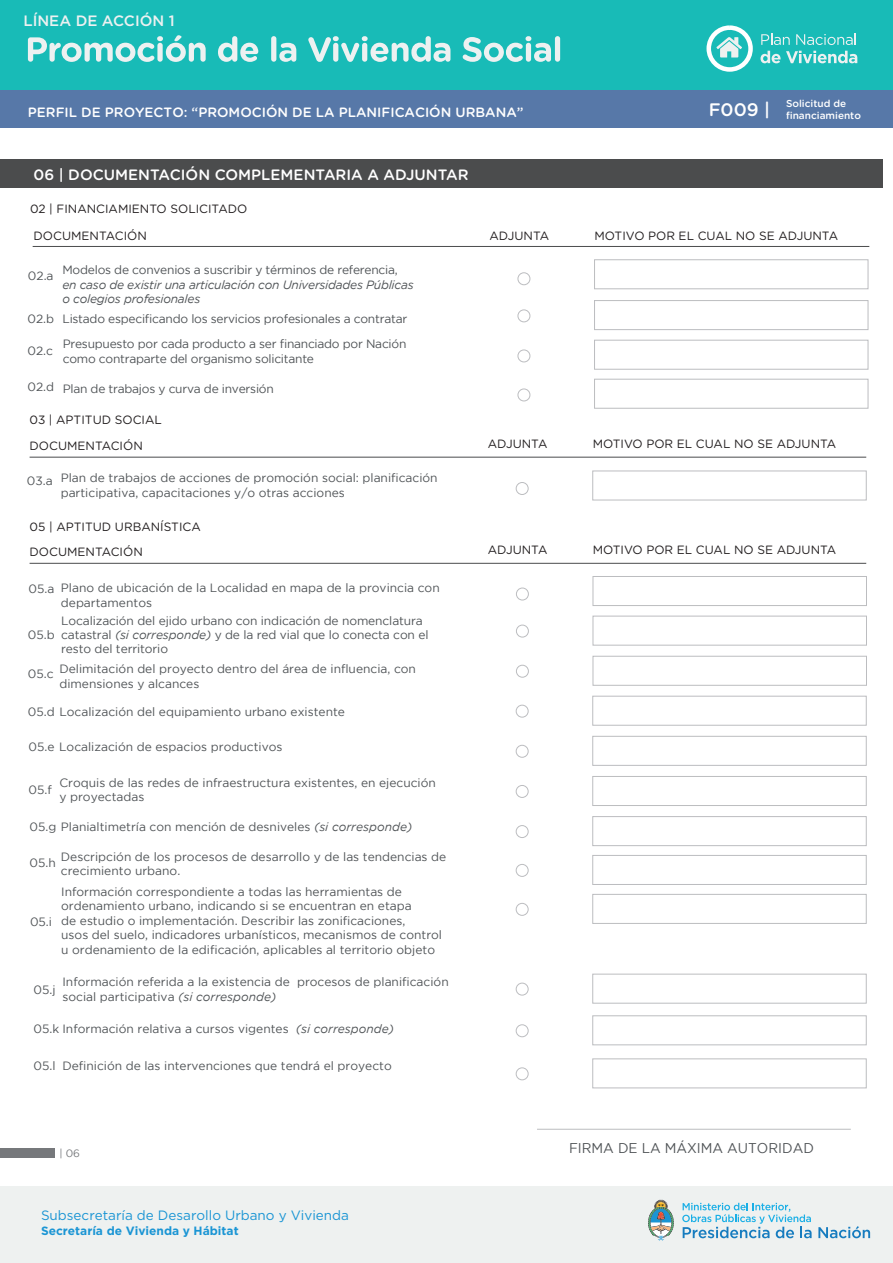
<style>
.page{position:relative;width:893px;height:1263px;background:#fff}
.page>*{position:absolute;margin:0;border:0;box-sizing:border-box;transform-origin:0 0}
.t1{font:500 18.15px "Gotham Rounded";color:#fff}
.t2{font:500 15px "Gotham Rounded";color:#fff}
.t3{font:500 15px "Gotham";color:#edf1f1}
.t4{font:14.1px "Gotham";color:#505457;scale:.96 1}
.t5{font:500 13.5px "Gotham Rounded";color:#fff}
.t6{font:13.5px "Gotham";color:#1a95d4}
.t7{font:12px/14.4px "Gotham";color:#505457}
.t8{font:12px/25px "Gotham";letter-spacing:-.02em;color:#505457}
.t9{font:12px/25.8px "Gotham Rounded";color:#231f20}
.t10{font:italic 12px/14.4px "Gotham";letter-spacing:-.02em;color:#505457}
.t11{font:700 12px "Gotham";color:#1a95d4}
.t12{font:10.5px "Gotham";color:#76787b}
.t13{font:500 10.05px/12px "Gotham Rounded";color:#fff}
.s1{font-style:italic}
</style>
<div class="page">
<div style="left:0;top:159px;width:882px;height:28px;background:#4b4c4d"></div>
<div style="left:0;top:0;width:893px;height:90px;background:#18bbb7"></div>
<svg style="left:761px;top:34px;width:29px;height:11px"></svg>
<svg style="left:796px;top:34px;width:60px;height:11px"></svg>
<svg style="left:760px;top:51px;width:97px;height:12px"></svg>
<div style="left:706px;top:25px;width:47px;height:47px;border:4px solid #fff;border-radius:50%"></div>
<svg style="left:716px;top:37px;width:26px;height:21px"></svg>
<svg style="left:28px;top:35px;width:178px;height:27px"></svg>
<svg style="left:218px;top:36px;width:40px;height:26px"></svg>
<div style="left:271px;top:36px;width:5px;height:26px;background:#edf1f1;border-radius:3px"></div>
<svg style="left:279px;top:43px;width:17px;height:19px"></svg>
<svg style="left:308px;top:36px;width:142px;height:26px"></svg>
<svg style="left:463px;top:36px;width:88px;height:26px"></svg>
<div style="left:555px;top:36px;width:5px;height:26px;background:#edf1f1;border-radius:3px"></div>
<div style="left:0;top:1186px;width:893px;height:77px;background:#eef1f0"></div>
<svg style="left:682px;top:1203px;width:130px;height:35px"></svg>
<svg style="left:818px;top:1226px;width:52px;height:12px"></svg>
<svg style="left:648px;top:1199px;width:26px;height:41px"></svg>
<div style="left:518px;top:309px;width:12px;height:13px;border:1px solid #bcbdc0;border-radius:50%"></div>
<div style="left:518px;top:350px;width:12px;height:12px;border:1px solid #bcbdc0;border-radius:50%"></div>
<hr style="left:30px;top:457px;width:836px;height:1px;background:#4b4c4d">
<div style="left:516px;top:482px;width:13px;height:13px;border:1px solid #bcbdc0;border-radius:50%"></div>
<div style="left:592px;top:471px;width:275px;height:29px;border:1px solid #bcbdc0"></div>
<div style="left:516px;top:588px;width:13px;height:12px;border:1px solid #bcbdc0;border-radius:50%"></div>
<div style="left:516px;top:625px;width:13px;height:12px;border:1px solid #bcbdc0;border-radius:50%"></div>
<div style="left:593px;top:576px;width:274px;height:30px;border:1px solid #bcbdc0"></div>
<div style="left:593px;top:616px;width:274px;height:29px;border:1px solid #bcbdc0"></div>
<div style="left:594px;top:300px;width:274px;height:30px;border:1px solid #bcbdc0"></div>
<div style="left:594px;top:259px;width:274px;height:30px;border:1px solid #bcbdc0"></div>
<div style="left:594px;top:340px;width:274px;height:30px;border:1px solid #bcbdc0"></div>
<div style="left:0;top:1148px;width:54px;height:10px;background:#76787b"></div>
<div style="left:518px;top:272px;width:12px;height:13px;border:1px solid #bcbdc0;border-radius:50%"></div>
<hr style="left:33px;top:246px;width:836px;height:1px;background:#4b4c4d">
<hr style="left:537px;top:1129px;width:314px;height:1px;background:#bcbdc0">
<div style="left:518px;top:389px;width:12px;height:12px;border:1px solid #bcbdc0;border-radius:50%"></div>
<div style="left:594px;top:379px;width:274px;height:30px;border:1px solid #bcbdc0"></div>
<div style="left:516px;top:665px;width:13px;height:13px;border:1px solid #bcbdc0;border-radius:50%"></div>
<div style="left:593px;top:656px;width:274px;height:30px;border:1px solid #bcbdc0"></div>
<hr style="left:30px;top:563px;width:836px;height:1px;background:#4b4c4d">
<div style="left:0;top:90px;width:893px;height:38px;background:#5778a8"></div>
<div style="left:516px;top:705px;width:13px;height:12px;border:1px solid #bcbdc0;border-radius:50%"></div>
<div style="left:592px;top:696px;width:275px;height:30px;border:1px solid #bcbdc0"></div>
<div style="left:516px;top:745px;width:13px;height:13px;border:1px solid #bcbdc0;border-radius:50%"></div>
<div style="left:592px;top:736px;width:275px;height:30px;border:1px solid #bcbdc0"></div>
<div style="left:516px;top:785px;width:13px;height:13px;border:1px solid #bcbdc0;border-radius:50%"></div>
<div style="left:592px;top:776px;width:275px;height:30px;border:1px solid #bcbdc0"></div>
<div style="left:516px;top:825px;width:13px;height:13px;border:1px solid #bcbdc0;border-radius:50%"></div>
<div style="left:592px;top:816px;width:275px;height:30px;border:1px solid #bcbdc0"></div>
<div style="left:516px;top:983px;width:13px;height:12px;border:1px solid #bcbdc0;border-radius:50%"></div>
<div style="left:592px;top:974px;width:275px;height:29px;border:1px solid #bcbdc0"></div>
<div style="left:516px;top:1024px;width:13px;height:13px;border:1px solid #bcbdc0;border-radius:50%"></div>
<div style="left:592px;top:1015px;width:275px;height:30px;border:1px solid #bcbdc0"></div>
<div style="left:516px;top:903px;width:12px;height:13px;border:1px solid #bcbdc0;border-radius:50%"></div>
<div style="left:592px;top:894px;width:275px;height:30px;border:1px solid #bcbdc0"></div>
<div style="left:516px;top:1067px;width:12px;height:13px;border:1px solid #bcbdc0;border-radius:50%"></div>
<div style="left:592px;top:1058px;width:275px;height:30px;border:1px solid #bcbdc0"></div>
<div style="left:516px;top:864px;width:12px;height:13px;border:1px solid #bcbdc0;border-radius:50%"></div>
<div style="left:592px;top:855px;width:275px;height:30px;border:1px solid #bcbdc0"></div>
<p class="t3" style="left:23px;top:13px;width:153px">LÍNEA DE ACCIÓN 1</p>
<p class="t5" style="left:28px;top:102px;width:497px">PERFIL DE PROYECTO: “PROMOCIÓN DE LA PLANIFICACIÓN URBANA”</p>
<h1 class="t1" style="left:709px;top:97px;width:63px">F009 |</h1>
<p class="t13" style="left:786px;top:97px;width:77px">Solicitud de financiamiento</p>
<p class="t2" style="left:34px;top:164px;width:437px">06 | DOCUMENTACIÓN COMPLEMENTARIA A ADJUNTAR</p>
<p class="t9" style="left:30px;top:195px;width:219px">02 | FINANCIAMIENTO SOLICITADO</p>
<p class="t9" style="left:34px;top:222px;width:115px">DOCUMENTACIÓN</p>
<p class="t9" style="left:489px;top:222px;width:61px">ADJUNTA</p>
<p class="t9" style="left:594px;top:222px;width:245px">MOTIVO POR EL CUAL NO SE ADJUNTA</p>
<p class="t7" style="left:28px;top:269px;width:27px">02.a</p>
<p class="t7" style="left:28px;top:312px;width:28px">02.b</p>
<p class="t7" style="left:28px;top:344px;width:27px">02.c</p>
<p class="t7" style="left:28px;top:379px;width:28px">02.d</p>
<p class="t8" style="left:62px;top:257px;width:337px">Modelos de convenios a suscribir y términos de referencia,</p>
<p class="t10" style="left:62px;top:277px;width:353px">en caso de existir una articulación con Universidades Públicas o colegios profesionales</p>
<p class="t8" style="left:62px;top:306px;width:346px">Listado especificando los servicios profesionales a contratar<br>Presupuesto por cada producto a ser financiado por Nación</p>
<p class="t8" style="left:63px;top:346px;width:253px">como contraparte del organismo solicitante</p>
<p class="t8" style="left:63px;top:376px;width:213px">Plan de trabajos y curva de inversión</p>
<p class="t9" style="left:30px;top:407px;width:134px">03 | APTITUD SOCIAL</p>
<p class="t9" style="left:30px;top:433px;width:115px">DOCUMENTACIÓN</p>
<p class="t7" style="left:27px;top:474px;width:27px">03.a</p>
<p class="t7" style="left:61px;top:471px;width:378px">Plan de trabajos de acciones de promoción social: planificación participativa, capacitaciones y/o otras acciones</p>
<p class="t9" style="left:30px;top:513px;width:173px">05 | APTITUD URBANÍSTICA<br>DOCUMENTACIÓN</p>
<p class="t7" style="left:28px;top:581px;width:27px">05.a</p>
<p class="t7" style="left:61px;top:581px;width:380px">Plano de ubicación de la Localidad en mapa de la provincia con departamentos</p>
<p class="t7" style="left:61px;top:613px;width:369px">Localización del ejido urbano con indicación de nomenclatura catastral <span class="s1">(si corresponde)</span> y de la red vial que lo conecta con el resto del territorio</p>
<p class="t7" style="left:28px;top:627px;width:28px">05.b</p>
<p class="t7" style="left:59px;top:661px;width:358px">Delimitación del proyecto dentro del área de influencia, con dimensiones y alcances</p>
<p class="t7" style="left:28px;top:704px;width:319px">05.d Localización del equipamiento urbano existente</p>
<p class="t7" style="left:28px;top:666px;width:27px">05.c</p>
<p class="t7" style="left:28px;top:739px;width:255px">05.e Localización de espacios productivos</p>
<p class="t7" style="left:59px;top:775px;width:378px">Croquis de las redes de infraestructura existentes, en ejecución y proyectadas</p>
<p class="t7" style="left:30px;top:819px;width:384px">05.g Planialtimetría con mención de desniveles <span class="s1">(si corresponde)</span></p>
<p class="t7" style="left:61px;top:849px;width:387px">Descripción de los procesos de desarrollo y de las tendencias de crecimiento urbano.</p>
<p class="t7" style="left:61px;top:884px;width:382px">Información correspondiente a todas las herramientas de ordenamiento urbano, indicando si se encuentran en etapa<br>de estudio o implementación. Describir las zonificaciones,<br>usos del suelo, indicadores urbanísticos, mecanismos de control u ordenamiento de la edificación, aplicables al territorio objeto</p>
<p class="t7" style="left:28px;top:782px;width:25px">05.f</p>
<p class="t7" style="left:30px;top:855px;width:28px">05.h</p>
<p class="t7" style="left:30px;top:914px;width:24px">05.i</p>
<p class="t7" style="left:62px;top:974px;width:388px">Información referida a la existencia de procesos de planificación social participativa <span class="s1">(si corresponde)</span></p>
<p class="t7" style="left:34px;top:1021px;width:362px">05.k Información relativa a cursos vigentes <span class="s1">(si corresponde)</span></p>
<p class="t7" style="left:62px;top:1059px;width:331px">Definición de las intervenciones que tendrá el proyecto</p>
<p class="t7" style="left:34px;top:982px;width:24px">05.j</p>
<p class="t7" style="left:34px;top:1058px;width:24px">05.l</p>
<p class="t12" style="left:59px;top:1147px;width:22px">| 06</p>
<p class="t6" style="left:41px;top:1207px;width:309px">Subsecretaría de Desarollo Urbano y Vivienda</p>
<p class="t11" style="left:41px;top:1222px;width:199px">Secretaría de Vivienda y Hábitat</p>
<p class="t9" style="left:488px;top:431px;width:61px">ADJUNTA</p>
<p class="t9" style="left:593px;top:431px;width:245px">MOTIVO POR EL CUAL NO SE ADJUNTA</p>
<p class="t9" style="left:488px;top:537px;width:61px">ADJUNTA</p>
<p class="t9" style="left:593px;top:537px;width:245px">MOTIVO POR EL CUAL NO SE ADJUNTA</p>
<p class="t4" style="left:569px;top:1140px;width:257px">FIRMA DE LA MÁXIMA AUTORIDAD</p>
</div>
